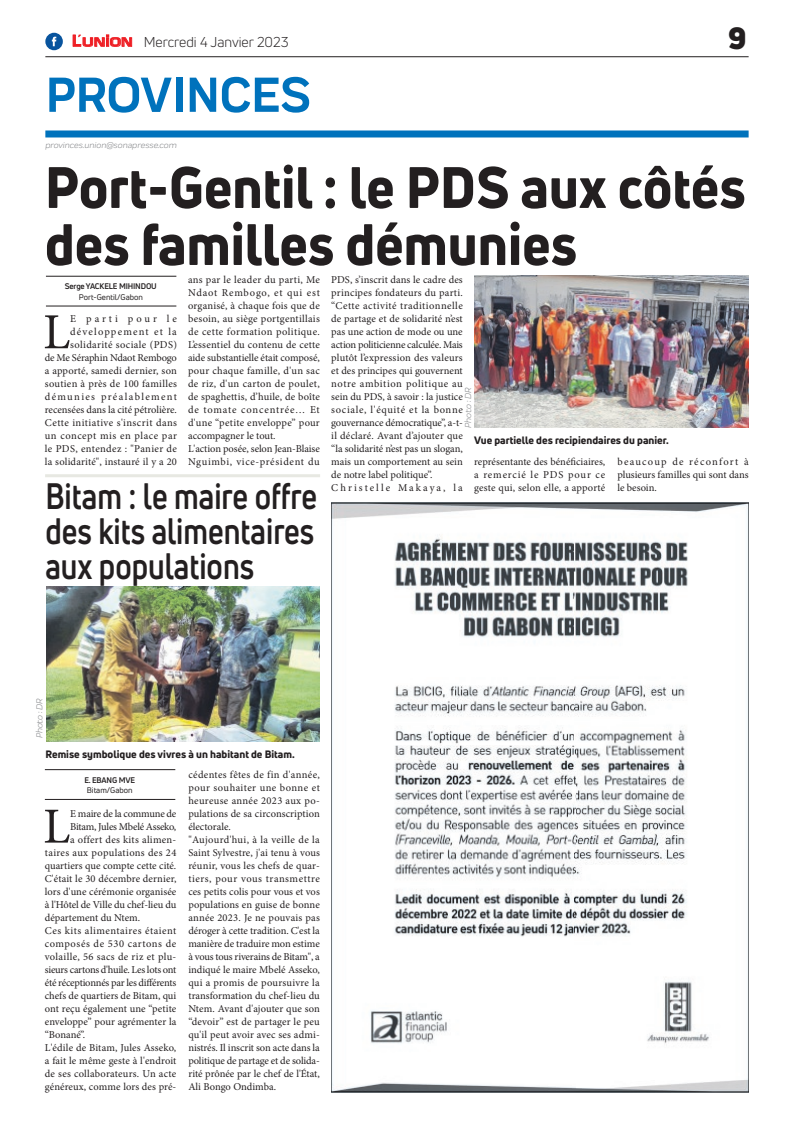
<style>
.page{position:relative;width:794px;height:1129px;background:#fff}
.page>*{position:absolute;margin:0;border:0;box-sizing:border-box;transform-origin:0 0}
.t1{font:800 57px/57px "Uni Neue";color:#231f20;scale:.94 1}
.t2{font:700 51px "Praktika";color:#0072bc}
.t3{font:50.5px "Minion Pro";color:#231f20}
.t4{font:700 36px/35px "Uni Neue";color:#231f20;text-align:justify;scale:.83 1}
.t5{font:900 30px "Uni Neue";color:#231f20}
.t6{font:14px "Uni Neue";color:#231f20}
.t7{font:10.5px/13px "Minion Pro";letter-spacing:.01em;color:#231f20}
.t8{font:10.5px/13px "Minion Pro";letter-spacing:.03em;color:#231f20;text-align:right}
.t9{font:800 10.5px "Uni Neue";color:#231f20}
.t10{font:10.5px "Minion Pro";letter-spacing:-.02em;color:#231f20}
.t11{font:10.5px "Minion Pro";letter-spacing:-.01em;color:#231f20}
.t12{font:10.5px "Minion Pro";letter-spacing:.045em;color:#231f20}
.t13{font:10.5px "Minion Pro";letter-spacing:.035em;color:#231f20}
.t14{font:10.5px "Minion Pro";letter-spacing:-.025em;color:#231f20}
.t15{font:10.5px "Minion Pro";letter-spacing:.05em;color:#231f20}
.t16{font:italic 9px "Praktika";color:#818386}
.t17{font:700 8px "Uni Neue";letter-spacing:-.02em;color:#231f20}
.t18{font:8px "Uni Neue";color:#231f20}
.s1{font-family:"Eurostile";font-weight:600;font-size:15px;color:#ee1d23}
.s2{font-family:"Eurostile";font-weight:600;font-size:11.4px;color:#ee1d23}
</style>
<div class="page">
<div style="left:45px;top:130px;width:703px;height:7px;background:#0072bc"></div>
<hr style="left:45px;top:56px;width:703px;height:1px;background:#231f20">
<svg style="left:72px;top:34px;width:60px;height:13px"></svg>
<div style="left:45px;top:33px;width:18px;height:17px;background:#08549e;border-radius:50%"></div>
<svg style="left:52px;top:37px;width:4px;height:9px"></svg>
<img style="left:331px;top:503px;width:417px;height:588px">
<hr style="left:46px;top:305px;width:130px;height:1px;background:#231f20">
<hr style="left:46px;top:276px;width:130px;height:1px;background:#231f20">
<hr style="left:45px;top:798px;width:130px;height:1px;background:#231f20">
<hr style="left:45px;top:769px;width:130px;height:1px;background:#231f20">
<img style="left:46px;top:586px;width:274px;height:155px">
<img style="left:474px;top:275px;width:274px;height:152px">
<hr style="left:45px;top:474px;width:275px;height:3px;background:#e7e8e2">
<h3 class="t6" style="left:72px;top:33px;width:218px"><span class="s1">L</span><span class="s2">UNION</span> Mercredi 4 Janvier 2023</h3>
<h2 class="t2" style="left:46px;top:54px;width:266px">PROVINCES</h2>
<p class="t16" style="left:45px;top:139px;width:133px">provinces.union@sonapresse.com</p>
<h3 class="t5" style="left:728px;top:17px;width:20px">9</h3>
<h1 class="t1" style="left:45px;top:158px;width:747px">Port-Gentil : le PDS aux côtés des familles démunies</h1>
<p class="t17" style="left:65px;top:281px;width:94px">Serge YACKELE MIHINDOU</p>
<p class="t18" style="left:79px;top:292px;width:66px">Port-Gentil/Gabon</p>
<p class="t7" style="left:188px;top:273px;width:133px">ans par le leader du parti, Me<br>Ndaot Rembogo, et qui est organisé, à chaque fois que de besoin, au siège portgentillais de cette formation politique.<br>L’essentiel du contenu de cette aide substantielle était composé, pour chaque famille, d'un sac de riz, d'un carton de poulet, de spaghettis, d’huile, de boîte de tomate concentrée… Et d'une “petite enveloppe” pour accompagner le tout.<br>L'action posée, selon Jean-Blaise<br>Nguimbi, vice-président du</p>
<p class="t7" style="left:331px;top:273px;width:133px">PDS, s’inscrit dans le cadre des principes fondateurs du parti. “Cette activité traditionnelle de partage et de solidarité n’est pas une action de mode ou une action politicienne calculée. Mais plutôt l’expression des valeurs et des principes qui gouvernent notre ambition politique au sein du PDS, à savoir : la justice sociale, l'équité et la bonne gouvernance démocratique”, a-t&shy;il déclaré. Avant d’ajouter que “la solidarité n’est pas un slogan, mais un comportement au sein de notre label politique”.<br>Christelle Makaya, la</p>
<p class="t8" style="left:45px;top:312px;width:134px">E parti pour le développement et la solidarité sociale (PDS)<br>de Me Séraphin Ndaot Rembogo a apporté, samedi dernier, son soutien à près de 100 familles démunies préalablement recensées dans la cité pétrolière.<br>Cette initiative s'inscrit dans un concept mis en place par le PDS, entendez : "Panier de la solidarité", instauré il y a 20</p>
<h3 class="t3" style="left:43px;top:298px;width:29px">L</h3>
<p class="t16" style="left:462px;top:427px;width:41px;rotate:-90deg">Photo : DR</p>
<p class="t9" style="left:474px;top:433px;width:196px">Vue partielle des recipiendaires du panier.</p>
<p class="t7" style="left:474px;top:455px;width:133px;text-align:justify">représentante des bénéficiaires, a remercié le PDS pour ce geste qui, selon elle, a apporté</p>
<p class="t7" style="left:617px;top:455px;width:133px;text-align:justify">beaucoup de réconfort à plusieurs familles qui sont dans le besoin.</p>
<h3 class="t4" style="left:45px;top:477px;width:329px">Bitam : le maire offre des kits alimentaires aux populations</h3>
<p class="t16" style="left:33px;top:738px;width:41px;rotate:-90deg">Photo : DR</p>
<p class="t9" style="left:45px;top:746px;width:251px">Remise symbolique des vivres à un habitant de Bitam.</p>
<p class="t17" style="left:84px;top:774px;width:52px">E. EBANG MVE</p>
<p class="t18" style="left:87px;top:785px;width:47px">Bitam/Gabon</p>
<h3 class="t3" style="left:43px;top:792px;width:29px">L</h3>
<p class="t10" style="left:70px;top:806px;width:108px">E maire de la commune de</p>
<p class="t14" style="left:70px;top:819px;width:108px">Bitam, Jules Mbelé Asseko,</p>
<p class="t7" style="left:70px;top:832px;width:108px">a offert des kits alimen-</p>
<p class="t13" style="left:45px;top:845px;width:133px">taires aux populations des 24</p>
<p class="t7" style="left:45px;top:858px;width:133px">quartiers que compte cette cité.</p>
<p class="t7" style="left:45px;top:871px;width:133px">C'était le 30 décembre dernier,</p>
<p class="t7" style="left:45px;top:884px;width:133px">lors d'une cérémonie organisée</p>
<p class="t11" style="left:45px;top:897px;width:133px">à l'Hôtel de Ville du chef-lieu du</p>
<p class="t7" style="left:45px;top:910px;width:97px">département du Ntem.</p>
<p class="t12" style="left:45px;top:923px;width:133px">Ces kits alimentaires étaient</p>
<p class="t15" style="left:45px;top:936px;width:133px">composés de 530 cartons de</p>
<p class="t8" style="left:45px;top:949px;width:133px">volaille, 56 sacs de riz et plu-</p>
<p class="t10" style="left:45px;top:962px;width:133px">sieurs cartons d'huile. Les lots ont</p>
<p class="t10" style="left:45px;top:975px;width:133px">été réceptionnés par les différents</p>
<p class="t7" style="left:45px;top:988px;width:133px">chefs de quartiers de Bitam, qui</p>
<p class="t7" style="left:45px;top:1001px;width:133px">ont reçu également une “petite</p>
<p class="t7" style="left:45px;top:1014px;width:133px">enveloppe” pour agrémenter la</p>
<p class="t7" style="left:45px;top:1027px;width:42px">“Bonané”.</p>
<p class="t7" style="left:45px;top:1040px;width:133px">L'édile de Bitam, Jules Asseko,</p>
<p class="t7" style="left:45px;top:1053px;width:133px">a fait le même geste à l'endroit</p>
<p class="t7" style="left:45px;top:1066px;width:133px">de ses collaborateurs. Un acte</p>
<p class="t7" style="left:45px;top:1079px;width:133px">généreux, comme lors des pré-</p>
<p class="t7" style="left:188px;top:767px;width:133px">cédentes fêtes de fin d'année, pour souhaiter une bonne et heureuse année 2023 aux po&shy;pulations de sa circonscription électorale.<br>"Aujourd'hui, à la veille de la<br>Saint Sylvestre, j'ai tenu à vous réunir, vous les chefs de quar&shy;tiers, pour vous transmettre ces petits colis pour vous et vos populations en guise de bonne année 2023. Je ne pouvais pas déroger à cette tradition. C'est la manière de traduire mon estime à vous tous riverains de Bitam", a indiqué le maire Mbelé Asseko, qui a promis de poursuivre la transformation du chef-lieu du<br>Ntem. Avant d'ajouter que son “devoir” est de partager le peu qu'il peut avoir avec ses admi&shy;nistrés. Il inscrit son acte dans la politique de partage et de solida&shy;rité prônée par le chef de l'État,<br>Ali Bongo Ondimba.</p>
</div>
